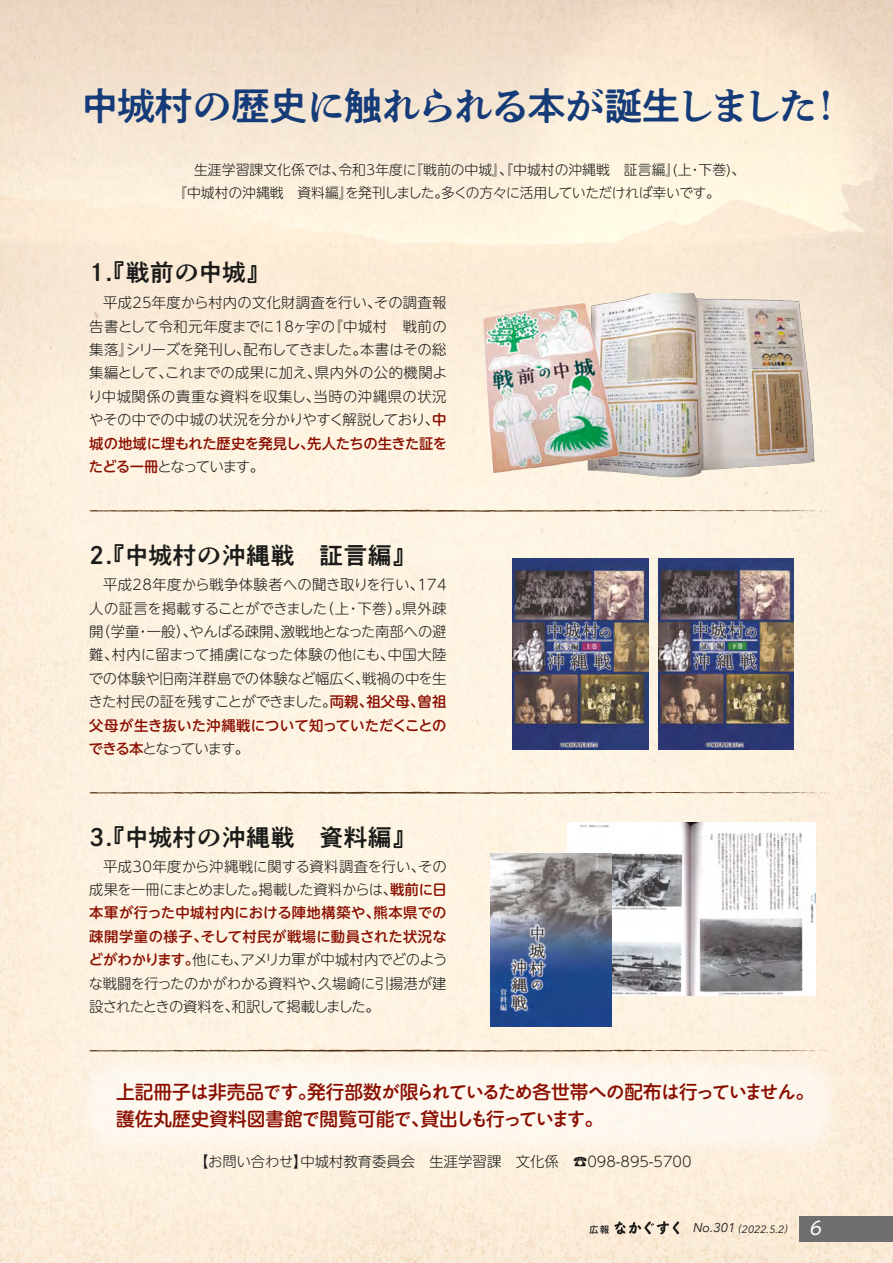
<style>
.page{position:relative;width:893px;height:1263px;background:#fff}
.page>*{position:absolute;margin:0;border:0;box-sizing:border-box;transform-origin:0 0}
.t1{font:37.65px "P Shuei N Anti Std N B";letter-spacing:-.01em;color:#153b79}
.t2{font:23.4px "P Shuei N Anti Std N B";letter-spacing:.04em;color:#1c1c1b}
.t3{font:500 18.75px/27.5px "UD Shin M Go Pr 6";color:#8a0f01}
.t4{font:500 18.75px "Maru Anti Std";letter-spacing:-.12em;color:#8a0f01}
.t5{font:italic 18px "UD Shin M Go Pr 6";color:#fff}
.t6{font:300 14.4px/23.4px "UD Shin M Go Pr 6";color:#1c1c1b}
.t7{font:500 14.4px/23.4px "UD Shin M Go Pr 6";letter-spacing:.01em;color:#8a0f01}
.t8{font:300 14.4px/23.4px "UD Shin M Go Pr 6";letter-spacing:-.02em;color:#1c1c1b}
.t9{font:300 14.4px/23.4px "UD Shin M Go Pr 6";letter-spacing:.02em;color:#1c1c1b}
.t10{font:300 14.4px/23.4px "UD Shin M Go Pr 6";letter-spacing:-.05em;color:#1c1c1b}
.t11{font:500 14.4px/23.4px "UD Shin M Go Pr 6";letter-spacing:-.02em;color:#8a0f01}
.t12{font:300 14.4px "UD Shin M Go Pr 6";letter-spacing:-.045em;color:#1c1c1b}
.t13{font:300 14.4px "UD Shin M Go Pr 6";letter-spacing:-.03em;color:#1c1c1b}
.t14{font:300 14.4px "UD Shin M Go Pr 6";letter-spacing:.03em;color:#1c1c1b}
.t15{font:300 14.4px "UD Shin M Go Pr 6";letter-spacing:-.07em;color:#1c1c1b}
.t16{font:500 14.4px "UD Shin M Go Pr 6";letter-spacing:-.035em;color:#8a0f01}
.t17{font:300 14.4px "UD Shin M Go Pr 6";letter-spacing:.035em;color:#1c1c1b}
.t18{font:500 14.4px "UD Shin M Go Pr 6";letter-spacing:.035em;color:#8a0f01}
.t19{font:500 14.4px "UD Shin M Go Pr 6";letter-spacing:-.04em;color:#8a0f01}
.t20{font:300 13.8px "UD Shin M Go Pr 6";letter-spacing:-.005em;color:#1c1c1b}
.t21{font:300 13.8px "UD Shin M Go Pr 6";letter-spacing:-.03em;color:#1c1c1b}
.t22{font:italic 12.75px "Avenir Next";color:#1c1c1b}
.t23{font:italic 10.65px "Avenir Next";color:#1c1c1b}
.t24{font:500 9px "UD Shin Go Pr 6";color:#1c1c1b}
.s1{font-weight:500;color:#8a0f01}
.s2{font-weight:300;color:#1c1c1b}
.s3{font-family:"UD Shin M Go Pr 6"}
.s4{font-family:"Maru Anti Std"}
</style>
<div class="page">
<img style="left:0;top:0;width:893px;height:1263px">
<img style="left:35px;top:1012px;width:848px;height:187px">
<img style="left:627px;top:294px;width:189px;height:185px">
<img style="left:464px;top:294px;width:163px;height:185px">
<img style="left:512px;top:559px;width:136px;height:191px">
<img style="left:659px;top:559px;width:135px;height:191px">
<img style="left:567px;top:823px;width:248px;height:172px">
<img style="left:491px;top:853px;width:120px;height:173px">
<svg style="left:88px;top:510px;width:742px;height:3px;background:#bfad96"></svg>
<svg style="left:88px;top:792px;width:742px;height:3px;background:#beac96"></svg>
<svg style="left:88px;top:1049px;width:742px;height:3px;background:#bdab94"></svg>
<div style="left:799px;top:1216px;width:94px;height:26px;background:#6f6f6f"></div>
<svg style="left:614px;top:1221px;width:65px;height:13px"></svg>
<h1 class="t1" style="left:81px;top:80px;width:737px">中城村の歴史に触れられる本が誕生しました</h1>
<h1 class="t1" style="left:807px;top:80px;width:39px">!</h1>
<p class="t20" style="left:194px;top:158px;width:153px">生涯学習課文化係では、</p>
<p class="t20" style="left:409px;top:158px;width:284px">『戦前の中城』、『中城村の沖縄戦　証言編』(上</p>
<p class="t20" style="left:338px;top:158px;width:80px">令和3年度に</p>
<p class="t20" style="left:698px;top:158px;width:48px">下巻、(</p>
<p class="t20" style="left:688px;top:158px;width:15px">・</p>
<p class="t21" style="left:441px;top:182px;width:280px">多くの方々に活用していただければ幸いです。</p>
<p class="t20" style="left:173px;top:182px;width:276px">『中城村の沖縄戦　資料編を発刊しました。</p>
<p class="t20" style="left:339px;top:182px;width:15px">』</p>
<h2 class="t2" style="left:89px;top:257px;width:182px">『1 . 戦前の中城『</h2>
<p class="t9" style="left:328px;top:290px;width:120px;text-indent:-225px">平成25年度から村内の文化財調査を行い、<br>『中城村　戦前の</p>
<p class="t6" style="left:374px;top:290px;width:74px">その調査報</p>
<p class="t6" style="left:89px;top:314px;width:247px">告書として令和元年度までに18ヶ字の</p>
<p class="t13" style="left:126px;top:338px;width:126px">シリーズを発刊し、</p>
<p class="t10" style="left:244px;top:337px;width:125px">配布してきました。</p>
<p class="t6" style="left:360px;top:337px;width:88px">本書はその総</p>
<p class="t6" style="left:89px;top:337px;width:45px">集落』</p>
<p class="t6" style="left:89px;top:360px;width:85px">集編として、</p>
<p class="t6" style="left:165px;top:360px;width:158px">これまでの成果に加え、</p>
<p class="t14" style="left:315px;top:361px;width:134px">県内外の公的機関よ</p>
<p class="t17" style="left:313px;top:385px;width:135px">当時の沖縄県の状況</p>
<p class="t14" style="left:88px;top:385px;width:233px">り中城関係の貴重な資料を収集し、</p>
<p class="t8" style="left:89px;top:407px;width:359px">やその中での中城の状況を分かりやすく解説しており<span class="s1">中</span>、</p>
<p class="t16" style="left:307px;top:431px;width:141px">先人たちの生きた証を</p>
<p class="t11" style="left:89px;top:430px;width:227px">城の地域に埋もれた歴史を発見し、たどる一冊<span class="s2">となっています。</span></p>
<h2 class="t2" style="left:89px;top:539px;width:328px">『2 . 中城村の沖縄戦　証言編『</h2>
<p class="t9" style="left:402px;top:572px;width:46px;text-indent:-299px">平成28年度から戦争体験者への聞き取りを行い、<br>県外疎</p>
<p class="t6" style="left:417px;top:572px;width:31px">174</p>
<p class="t8" style="left:281px;top:596px;width:167px;text-indent:-192px">人の証言を掲載することができました<br>激戦地となった南部への避</p>
<p class="t6" style="left:320px;top:596px;width:31px">（上</p>
<p class="t6" style="left:357px;top:596px;width:53px">下巻）。</p>
<p class="t6" style="left:346px;top:596px;width:16px">・</p>
<p class="t6" style="left:190px;top:619px;width:100px">やんばる疎開、</p>
<p class="t6" style="left:89px;top:619px;width:52px">（開学童</p>
<p class="t6" style="left:147px;top:619px;width:52px">一般）、</p>
<p class="t6" style="left:136px;top:619px;width:16px">・</p>
<p class="t6" style="left:89px;top:642px;width:359px">難、<br>での体験や旧南洋群島での体験など幅広く戦禍の中を生</p>
<p class="t6" style="left:112px;top:642px;width:284px">村内に留まって捕虜になった体験の他にも、</p>
<p class="t6" style="left:388px;top:642px;width:60px">中国大陸</p>
<p class="t6" style="left:355px;top:666px;width:16px">、</p>
<p class="t12" style="left:89px;top:690px;width:249px">きた村民の証を残すことができました。</p>
<p class="t7" style="left:89px;top:712px;width:359px">父母が生き抜いた沖縄戦について知っていただくことのできる本<span class="s2">となっています。</span></p>
<p class="t7" style="left:418px;top:689px;width:30px">曽祖</p>
<p class="t7" style="left:330px;top:689px;width:45px">両親、</p>
<p class="t7" style="left:366px;top:689px;width:60px">祖父母、</p>
<h2 class="t2" style="left:89px;top:821px;width:328px">『3 . 中城村の沖縄戦　資料編『</h2>
<p class="t6" style="left:103px;top:853px;width:324px">平成30年度から沖縄戦に関する資料調査を行い、</p>
<p class="t7" style="left:390px;top:877px;width:58px">戦前に日</p>
<p class="t6" style="left:418px;top:853px;width:30px">その</p>
<p class="t15" style="left:89px;top:878px;width:178px">成果を一冊にまとめました。</p>
<p class="t12" style="left:259px;top:878px;width:140px">掲載した資料からは、</p>
<p class="t7" style="left:201px;top:900px;width:248px;text-indent:-111px">本軍が行った中城村内における陣地構築や、<br>そして村民が戦場に動員された状況な</p>
<p class="t7" style="left:373px;top:900px;width:75px">熊本県での</p>
<p class="t18" style="left:89px;top:924px;width:120px">疎開学童の様子、</p>
<p class="t13" style="left:192px;top:948px;width:257px">他にもアメリカ軍が中城村内でどのよう</p>
<p class="t19" style="left:89px;top:947px;width:112px">どがわかります。</p>
<p class="t6" style="left:234px;top:947px;width:16px">、</p>
<p class="t10" style="left:89px;top:970px;width:292px">な戦闘を行ったのかがわかる資料や、<br>設されたときの資料を和訳して掲載しました。</p>
<p class="t6" style="left:318px;top:970px;width:130px">久場崎に引揚港が建</p>
<p class="t6" style="left:225px;top:994px;width:16px">、</p>
<h3 class="t4" style="left:307px;top:1077px;width:508px"><span class="s3">発行部数</span>が<span class="s3">限</span>られているため<span class="s3">各世帯</span>への<span class="s3">配布</span>は<span class="s3">行</span>っていません<span class="s3">。</span></h3>
<h3 class="t3" style="left:116px;top:1076px;width:489px">上記冊子<span class="s4">は</span>非売品<span class="s4">です</span>。<br>護佐丸歴史資料図書館<span class="s4">で</span>閲覧可能<span class="s4">で</span>貸出<span class="s4">しも</span>行<span class="s4">っています</span>。</h3>
<h3 class="t3" style="left:411px;top:1104px;width:20px">、</h3>
<p class="t6" style="left:194px;top:1149px;width:115px">【お問い合わせ】</p>
<p class="t6" style="left:300px;top:1149px;width:260px">中城村教育委員会　生涯学習課　文化係</p>
<p class="t6" style="left:573px;top:1149px;width:120px">☎098-895-5700</p>
<p class="t24" style="left:589px;top:1222px;width:21px">広報</p>
<p class="t22" style="left:693px;top:1217px;width:44px">No.301</p>
<p class="t23" style="left:739px;top:1220px;width:50px">)2022.5.2(</p>
<p class="t5" style="left:809px;top:1213px;width:18px">6</p>
</div>
